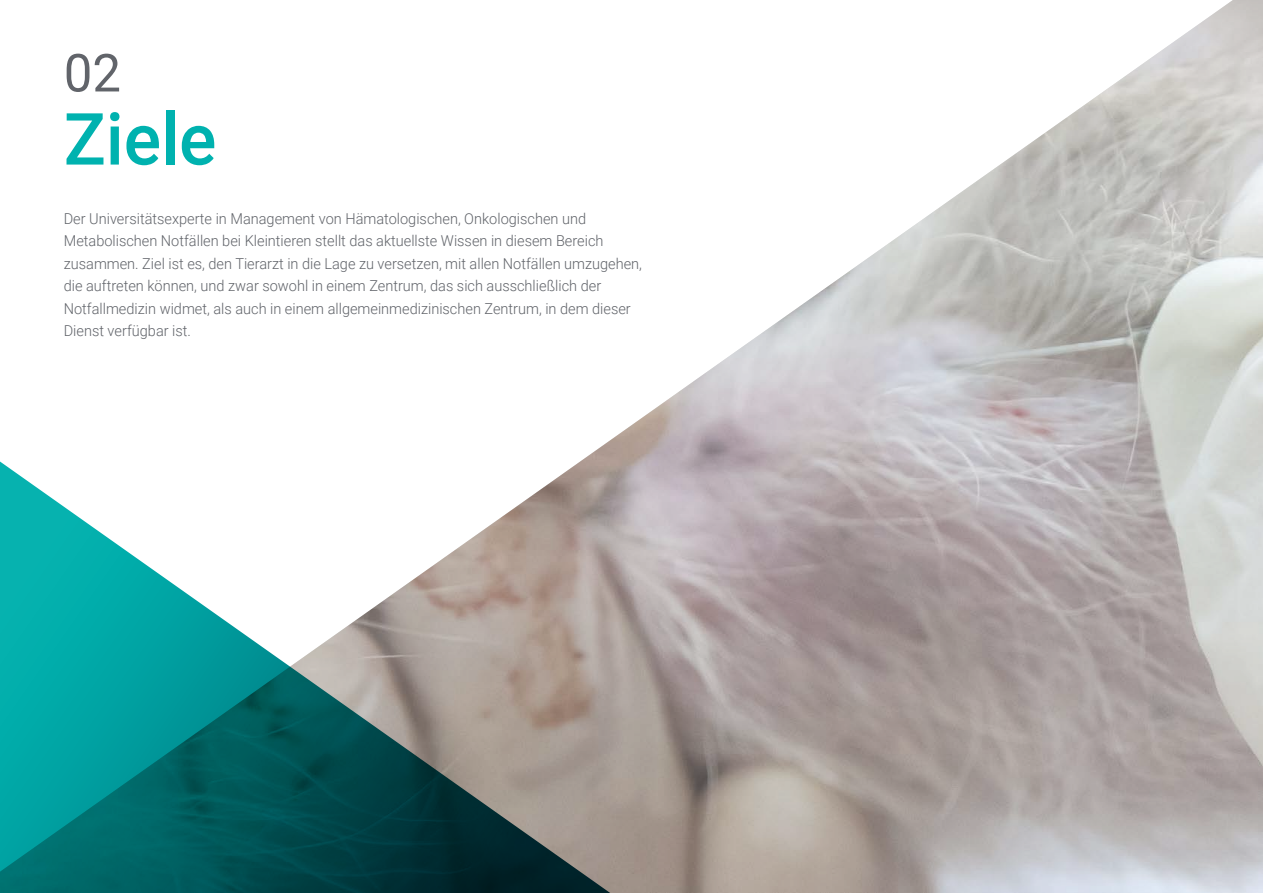
<style>
.page{position:relative;width:1263px;height:893px;background:#fff}
.page>*{position:absolute;margin:0;border:0;box-sizing:border-box;transform-origin:0 0}
.t1{font:500 72px "Roboto";color:#00b2af}
.t2{font:52.5px "Roboto";color:#61646a}
.t3{font:300 15px/22.5px "Roboto";color:#61646a}
</style>
<div class="page">
<img style="left:602px;top:0;width:661px;height:893px">
<svg style="left:0;top:446px;width:640px;height:447px"></svg>
<h2 class="t2" style="left:64px;top:36px;width:59px">02</h2>
<h1 class="t1" style="left:64px;top:89px;width:154px">Ziele</h1>
<p class="t3" style="left:64px;top:207px;width:580px">Der Universitätsexperte in Management von Hämatologischen, Onkologischen und Metabolischen Notfällen bei Kleintieren stellt das aktuellste Wissen in diesem Bereich zusammen. Ziel ist es, den Tierarzt in die Lage zu versetzen, mit allen Notfällen umzugehen, die auftreten können, und zwar sowohl in einem Zentrum, das sich ausschließlich der Notfallmedizin widmet, als auch in einem allgemeinmedizinischen Zentrum, in dem dieser Dienst verfügbar ist.</p>
</div>
